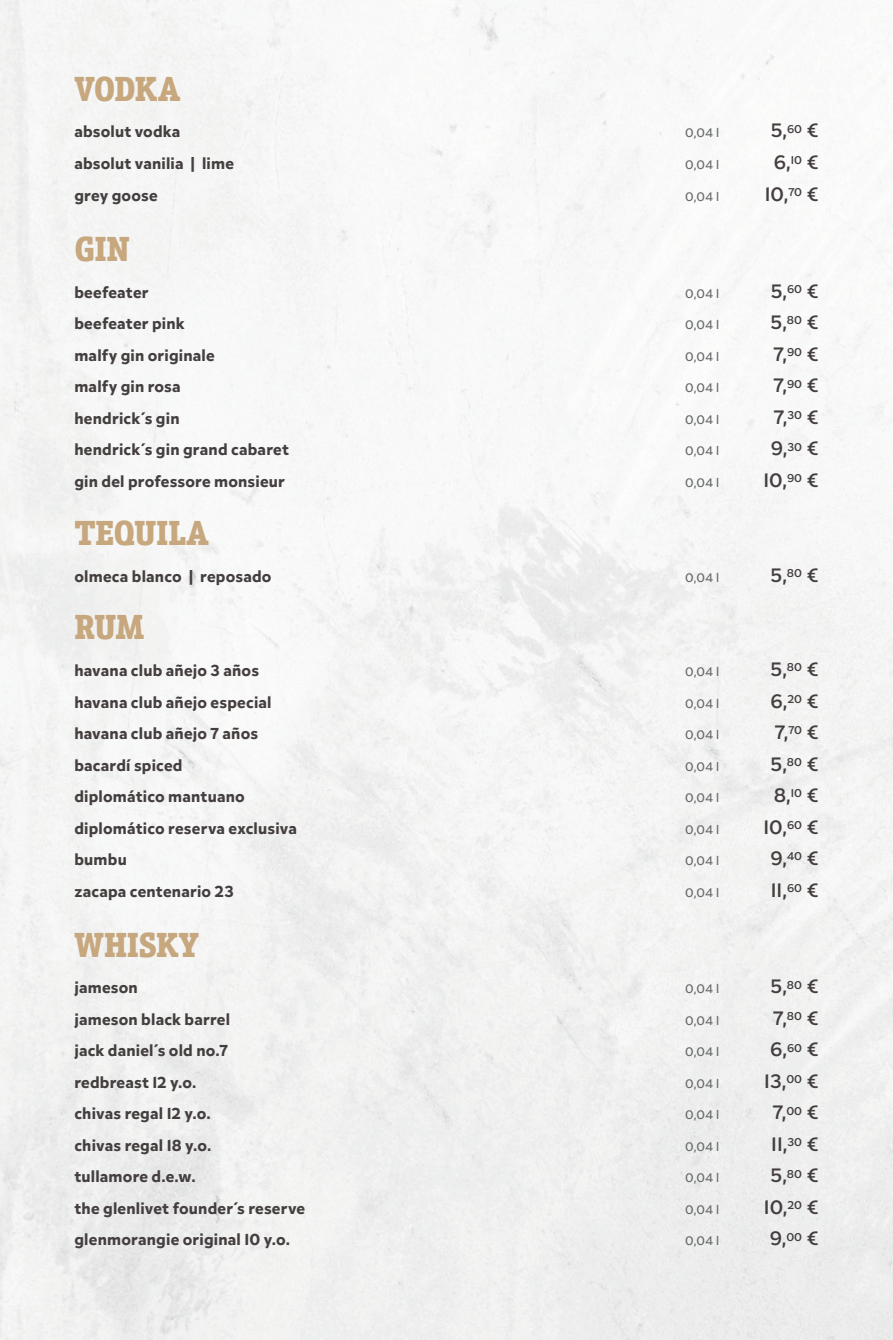
<style>
.page{position:relative;width:893px;height:1340px;background:#fff}
.page>*{position:absolute;margin:0;border:0;box-sizing:border-box;transform-origin:0 0}
.t1{font:900 35px "Schnebel Slab Pro Cond";letter-spacing:-.005em;color:#c7a77d}
.t2{font:600 19.25px "Inter";color:#443e3f}
.t3{font:800 15.75px "Inter";letter-spacing:.01em;color:#443e3f}
.t4{font:500 12.25px "Inter";letter-spacing:.025em;color:#66676a}
</style>
<div class="page">
<h1 class="t1" style="left:74px;top:67px;width:107px">VODKA</h1>
<p class="t3" style="left:74px;top:122px;width:107px">absolut vodka</p>
<p class="t4" style="left:685px;top:126px;width:36px">0,04 l</p>
<p class="t2" style="left:771px;top:119px;width:49px">5,<sup>60</sup> €</p>
<p class="t3" style="left:74px;top:154px;width:161px">absolut vanilia | lime</p>
<p class="t4" style="left:685px;top:157px;width:36px">0,04 l</p>
<p class="t2" style="left:774px;top:150px;width:46px">6,<sup>10</sup> €</p>
<p class="t3" style="left:74px;top:185px;width:85px">grey goose</p>
<p class="t4" style="left:685px;top:189px;width:36px">0,04 l</p>
<p class="t2" style="left:765px;top:182px;width:55px">10,<sup>70</sup> €</p>
<h1 class="t1" style="left:74px;top:227px;width:57px">GIN</h1>
<p class="t3" style="left:74px;top:282px;width:76px">beefeater</p>
<p class="t4" style="left:685px;top:286px;width:36px">0,04 l</p>
<p class="t2" style="left:771px;top:279px;width:49px">5,<sup>60</sup> €</p>
<p class="t3" style="left:74px;top:314px;width:112px">beefeater pink</p>
<p class="t4" style="left:685px;top:317px;width:36px">0,04 l</p>
<p class="t2" style="left:771px;top:310px;width:49px">5,<sup>80</sup> €</p>
<p class="t3" style="left:74px;top:345px;width:142px">malfy gin originale</p>
<p class="t4" style="left:685px;top:349px;width:36px">0,04 l</p>
<p class="t2" style="left:773px;top:342px;width:47px">7,<sup>90</sup> €</p>
<p class="t3" style="left:74px;top:377px;width:108px">malfy gin rosa</p>
<p class="t4" style="left:685px;top:380px;width:36px">0,04 l</p>
<p class="t2" style="left:773px;top:373px;width:47px">7,<sup>90</sup> €</p>
<p class="t3" style="left:74px;top:408px;width:107px">hendrick´s gin</p>
<p class="t4" style="left:685px;top:412px;width:36px">0,04 l</p>
<p class="t2" style="left:774px;top:405px;width:46px">7,<sup>30</sup> €</p>
<p class="t3" style="left:74px;top:440px;width:216px">hendrick´s gin grand cabaret</p>
<p class="t4" style="left:685px;top:443px;width:36px">0,04 l</p>
<p class="t2" style="left:771px;top:436px;width:49px">9,<sup>30</sup> €</p>
<p class="t3" style="left:74px;top:471px;width:212px">gin del professore monsieur</p>
<p class="t4" style="left:685px;top:475px;width:36px">0,04 l</p>
<p class="t2" style="left:763px;top:468px;width:57px">10,<sup>90</sup> €</p>
<h1 class="t1" style="left:74px;top:511px;width:136px">TEQUILA</h1>
<p class="t3" style="left:74px;top:566px;width:199px">olmeca blanco | reposado</p>
<p class="t4" style="left:685px;top:570px;width:36px">0,04 l</p>
<p class="t2" style="left:771px;top:563px;width:49px">5,<sup>80</sup> €</p>
<h1 class="t1" style="left:74px;top:605px;width:71px">RUM</h1>
<p class="t3" style="left:74px;top:660px;width:186px">havana club añejo 3 años</p>
<p class="t4" style="left:685px;top:664px;width:36px">0,04 l</p>
<p class="t2" style="left:771px;top:657px;width:49px">5,<sup>80</sup> €</p>
<p class="t3" style="left:74px;top:692px;width:199px">havana club añejo especial</p>
<p class="t4" style="left:685px;top:695px;width:36px">0,04 l</p>
<p class="t2" style="left:770px;top:689px;width:50px">6,<sup>20</sup> €</p>
<p class="t3" style="left:74px;top:723px;width:185px">havana club añejo 7 años</p>
<p class="t4" style="left:685px;top:727px;width:36px">0,04 l</p>
<p class="t2" style="left:775px;top:720px;width:45px">7,<sup>70</sup> €</p>
<p class="t3" style="left:74px;top:755px;width:110px">bacardí spiced</p>
<p class="t4" style="left:685px;top:758px;width:36px">0,04 l</p>
<p class="t2" style="left:771px;top:752px;width:49px">5,<sup>80</sup> €</p>
<p class="t3" style="left:74px;top:786px;width:172px">diplomático mantuano</p>
<p class="t4" style="left:685px;top:790px;width:36px">0,04 l</p>
<p class="t2" style="left:774px;top:783px;width:46px">8,<sup>10</sup> €</p>
<p class="t3" style="left:74px;top:818px;width:224px">diplomático reserva exclusiva</p>
<p class="t4" style="left:685px;top:821px;width:36px">0,04 l</p>
<p class="t2" style="left:763px;top:815px;width:57px">10,<sup>60</sup> €</p>
<p class="t3" style="left:74px;top:849px;width:54px">bumbu</p>
<p class="t4" style="left:685px;top:853px;width:36px">0,04 l</p>
<p class="t2" style="left:770px;top:846px;width:50px">9,<sup>40</sup> €</p>
<p class="t3" style="left:74px;top:881px;width:161px">zacapa centenario 23</p>
<p class="t4" style="left:685px;top:884px;width:36px">0,04 l</p>
<p class="t2" style="left:771px;top:878px;width:49px">11,<sup>60</sup> €</p>
<h1 class="t1" style="left:74px;top:922px;width:126px">WHISKY</h1>
<p class="t3" style="left:74px;top:978px;width:65px">jameson</p>
<p class="t4" style="left:685px;top:981px;width:36px">0,04 l</p>
<p class="t2" style="left:771px;top:974px;width:49px">5,<sup>80</sup> €</p>
<p class="t3" style="left:74px;top:1009px;width:157px">jameson black barrel</p>
<p class="t4" style="left:685px;top:1013px;width:36px">0,04 l</p>
<p class="t2" style="left:773px;top:1006px;width:47px">7,<sup>80</sup> €</p>
<p class="t3" style="left:74px;top:1041px;width:155px">jack daniel´s old no.7</p>
<p class="t4" style="left:685px;top:1044px;width:36px">0,04 l</p>
<p class="t2" style="left:770px;top:1037px;width:50px">6,<sup>60</sup> €</p>
<p class="t3" style="left:74px;top:1072px;width:124px">redbreast 12 y.o.</p>
<p class="t4" style="left:685px;top:1076px;width:36px">0,04 l</p>
<p class="t2" style="left:764px;top:1069px;width:56px">13,<sup>00</sup> €</p>
<p class="t3" style="left:74px;top:1104px;width:138px">chivas regal 12 y.o.</p>
<p class="t4" style="left:685px;top:1107px;width:36px">0,04 l</p>
<p class="t2" style="left:773px;top:1100px;width:47px">7,<sup>00</sup> €</p>
<p class="t3" style="left:74px;top:1135px;width:139px">chivas regal 18 y.o.</p>
<p class="t4" style="left:685px;top:1139px;width:36px">0,04 l</p>
<p class="t2" style="left:771px;top:1132px;width:49px">11,<sup>30</sup> €</p>
<p class="t3" style="left:74px;top:1167px;width:123px">tullamore d.e.w.</p>
<p class="t4" style="left:685px;top:1170px;width:36px">0,04 l</p>
<p class="t2" style="left:771px;top:1163px;width:49px">5,<sup>80</sup> €</p>
<p class="t3" style="left:74px;top:1198px;width:232px">the glenlivet founder´s reserve</p>
<p class="t4" style="left:685px;top:1202px;width:36px">0,04 l</p>
<p class="t2" style="left:764px;top:1195px;width:56px">10,<sup>20</sup> €</p>
<p class="t3" style="left:74px;top:1230px;width:217px">glenmorangie original 10 y.o.</p>
<p class="t4" style="left:685px;top:1233px;width:36px">0,04 l</p>
<p class="t2" style="left:770px;top:1226px;width:50px">9,<sup>00</sup> €</p>
</div>
